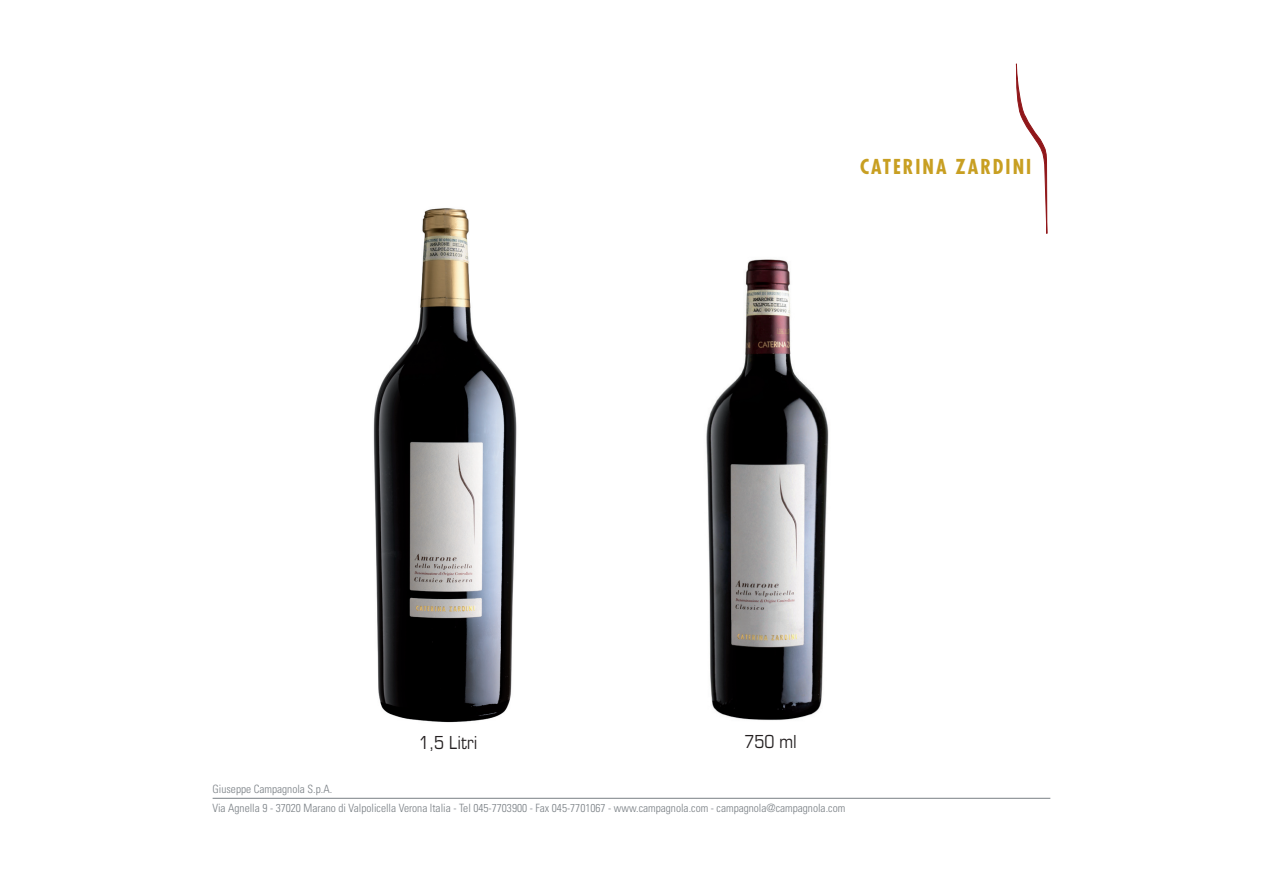
<style>
.page{position:relative;width:1263px;height:893px;background:#fff}
.page>*{position:absolute;margin:0;border:0;box-sizing:border-box;transform-origin:0 0}
.t1{font:700 condensed 20.1px "Futura Std";letter-spacing:.1em;color:#c89f22}
.t2{font:condensed 18px "Eurostile";color:#231f20}
.t3{font:300 condensed 11.4px/19.5px "Univers";color:#797f84}
</style>
<div class="page">
<img style="left:373px;top:208px;width:144px;height:515px">
<img style="left:706px;top:259px;width:123px;height:462px">
<hr style="left:213px;top:798px;width:837px;height:1px;background:#797f84">
<svg style="left:1015px;top:63px;width:32px;height:171px"></svg>
<h1 class="t1" style="left:860px;top:154px;width:173px">CATERINA ZARDINI</h1>
<h2 class="t2" style="left:419px;top:732px;width:60px">1,5 Litri</h2>
<h2 class="t2" style="left:744px;top:731px;width:54px">750 ml</h2>
<p class="t3" style="left:213px;top:779px;width:634px">Giuseppe Campagnola S.p.A.<br>Via Agnella 9 - 37020 Marano di Valpolicella Verona Italia - Tel 045-7703900 - Fax 045-7701067 - www.campagnola.com - campagnola@campagnola.com</p>
</div>
